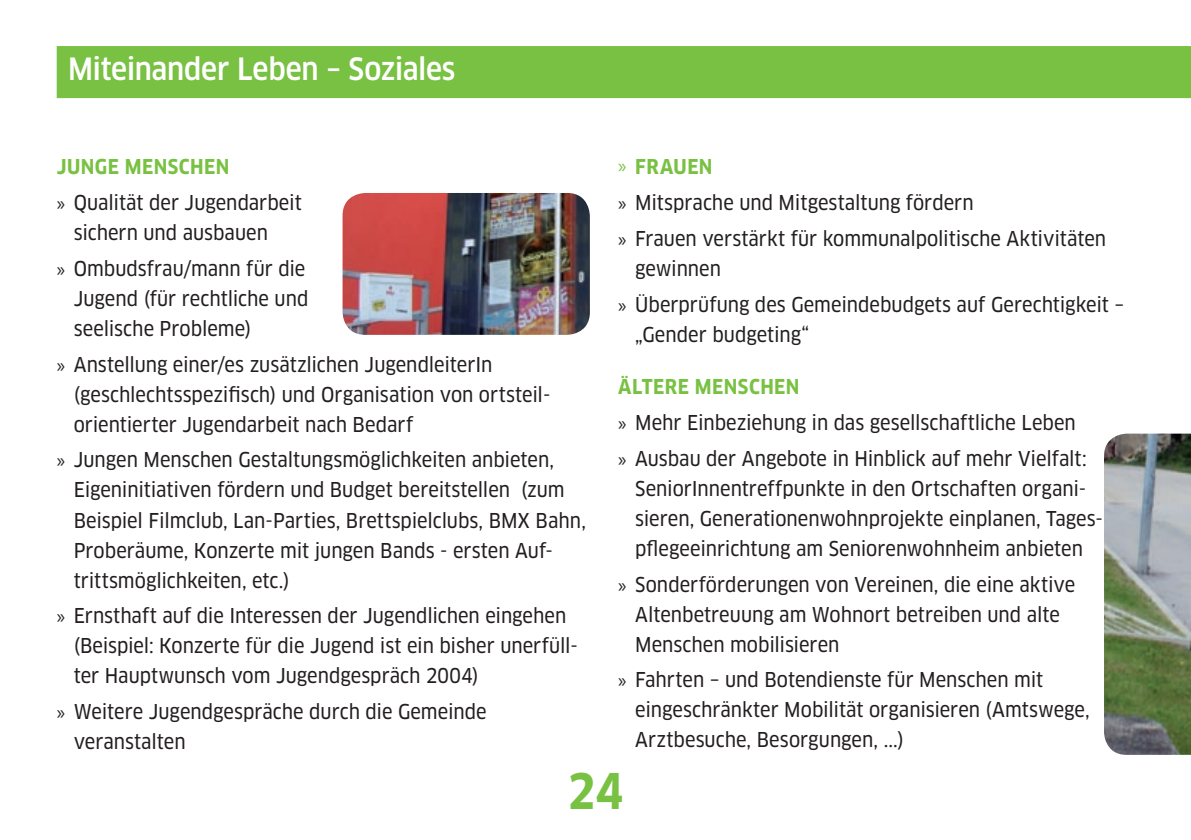
<style>
.page{position:relative;width:1191px;height:840px;background:#fff}
.page>*{position:absolute;margin:0;border:0;box-sizing:border-box;transform-origin:0 0}
.t1{font:700 48px "Clan Narrow";color:#79c142}
.t2{font:500 30px "Clan Narrow LF";letter-spacing:-.01em;color:#fff}
.t3{font:20px/30px "Clan Narrow LF News";color:#231f20}
.t4{font:700 20px "Clan Narrow";letter-spacing:.025em;color:#79c142}
.s1{font-family:"Myriad Pro"}
.s2{font-family:"Myriad Pro";font-weight:400}
</style>
<div class="page">
<img style="left:1104px;top:433px;width:87px;height:321px">
<img style="left:342px;top:193px;width:248px;height:141px">
<div style="left:57px;top:46px;width:1134px;height:52px;background:#79c142"></div>
<h2 class="t2" style="left:68px;top:50px;width:389px">Miteinander Leben – Soziales</h2>
<p class="t4" style="left:57px;top:155px;width:174px">JUNGE MENSCHEN</p>
<p class="t3" style="left:74px;top:188px;width:229px;text-indent:-17px"><span class="s1">»</span> Qualität der Jugendarbeit sichern und ausbauen</p>
<p class="t3" style="left:74px;top:254px;width:236px;text-indent:-17px"><span class="s1">»</span> Ombudsfrau/mann für die<br>Jugend (für rechtliche und seelische Probleme)</p>
<p class="t3" style="left:74px;top:349px;width:475px;text-indent:-17px"><span class="s1">»</span> Anstellung einer/es zusätzlichen JugendleiterIn (geschlechtsspezifisch) und Organisation von ortsteil&shy;orientierter Jugendarbeit nach Bedarf</p>
<p class="t3" style="left:74px;top:445px;width:514px;text-indent:-17px"><span class="s1">»</span> Jungen Menschen Gestaltungsmöglichkeiten anbieten, Eigeninitiativen fördern und Budget bereitstellen (zum Beispiel Filmclub, Lan-Parties, Brettspielclubs, BMX Bahn, Proberäume, Konzerte mit jungen Bands - ersten Auf&shy;trittsmöglichkeiten, etc.)</p>
<p class="t3" style="left:74px;top:601px;width:506px;text-indent:-17px"><span class="s1">»</span> Ernsthaft auf die Interessen der Jugendlichen eingehen (Beispiel: Konzerte für die Jugend ist ein bisher unerfüll&shy;ter Hauptwunsch vom Jugendgespräch 2004)</p>
<p class="t3" style="left:74px;top:696px;width:414px;text-indent:-17px"><span class="s1">»</span> Weitere Jugendgespräche durch die Gemeinde veranstalten</p>
<p class="t4" style="left:618px;top:154px;width:96px"><span class="s2">»</span> FRAUEN</p>
<p class="t3" style="left:618px;top:185px;width:489px;line-height:35.6px"><span class="s1">»</span> Mitsprache und Mitgestaltung fördern<br><span class="s1">»</span> Frauen verstärkt für kommunalpolitische Aktivitäten</p>
<p class="t3" style="left:618px;top:251px;width:507px;line-height:35.6px;text-indent:17px">gewinnen<br><span class="s1">»</span> Überprüfung des Gemeindebudgets auf Gerechtigkeit –</p>
<p class="t3" style="left:635px;top:319px;width:175px">„Gender budgeting“</p>
<p class="t4" style="left:618px;top:374px;width:183px">ÄLTERE MENSCHEN</p>
<p class="t3" style="left:618px;top:405px;width:470px;line-height:35.6px"><span class="s1">»</span> Mehr Einbeziehung in das gesellschaftliche Leben <span class="s1">»</span> Ausbau der Angebote in Hinblick auf mehr Vielfalt:</p>
<p class="t3" style="left:635px;top:473px;width:469px">SeniorInnentreffpunkte in den Ortschaften organi&shy;sieren, Generationenwohnprojekte einplanen, Tages&shy;pflegeeinrichtung am Seniorenwohnheim anbieten</p>
<p class="t3" style="left:635px;top:569px;width:441px;text-indent:-17px"><span class="s1">»</span> Sonderförderungen von Vereinen, die eine aktive<br>Altenbetreuung am Wohnort betreiben und alte<br>Menschen mobilisieren</p>
<p class="t3" style="left:635px;top:664px;width:456px;text-indent:-17px"><span class="s1">»</span> Fahrten – und Botendienste für Menschen mit eingeschränkter Mobilität organisieren (Amtswege,<br>Arztbesuche, Besorgungen, ...)</p>
<h1 class="t1" style="left:567px;top:761px;width:57px">24</h1>
</div>
